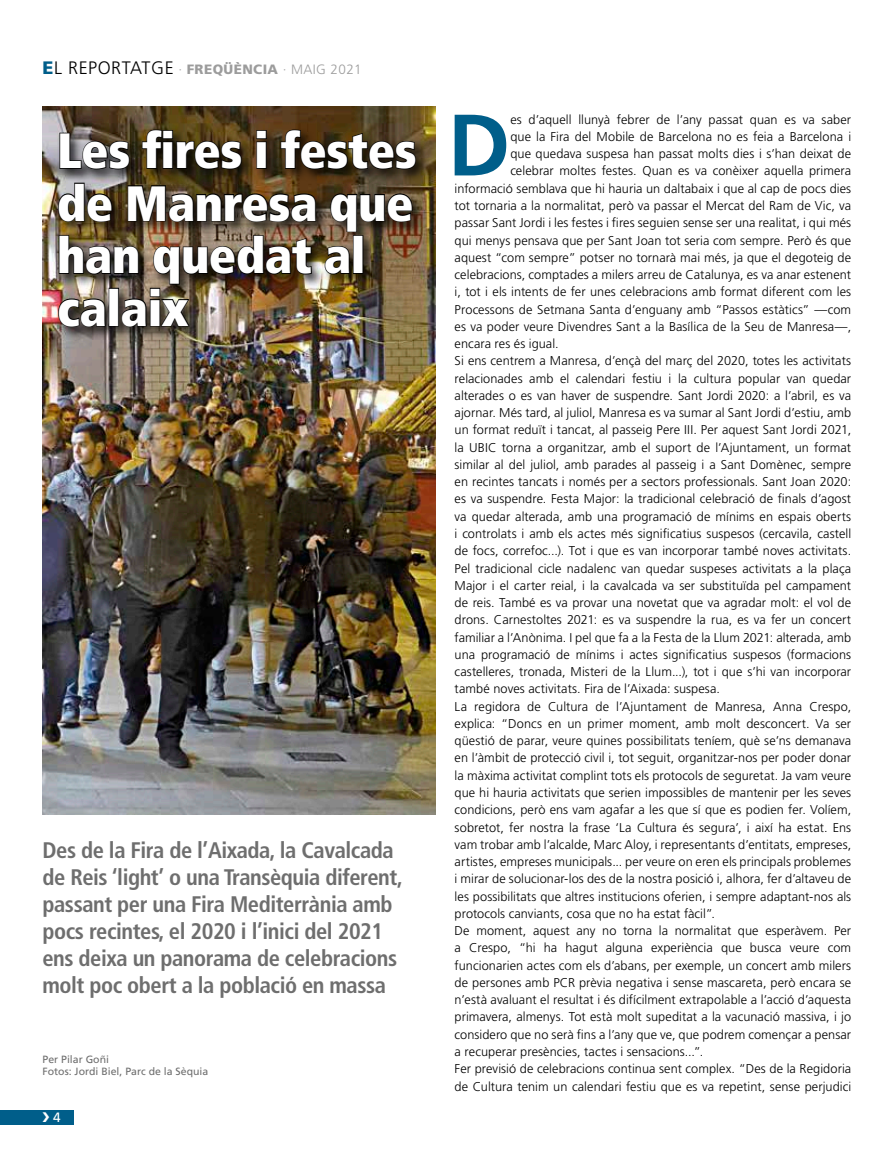
<style>
.page{position:relative;width:893px;height:1149px;background:#fff}
.page>*{position:absolute;margin:0;border:0;box-sizing:border-box;transform-origin:0 0}
.t1{font:700 86.85px "Frutiger";color:#005e8a}
.t2{font:900 condensed 49.5px/52.5px "Frutiger LT";letter-spacing:-.01em;color:#fff}
.t3{font:700 condensed 22.5px/27px "Frutiger LT";letter-spacing:-.02em;color:#6e6e6e}
.t4{font:300 18px "Frutiger CE";letter-spacing:.03em;color:#000}
.t5{font:13.5px "Frutiger CE";color:#fff}
.t6{font:300 12.75px "Frutiger";letter-spacing:.005em;color:#000}
.t7{font:10.5px/12.6px "Frutiger CE";color:#6e6e6e}
.s1{font-weight:900;color:#005e8a}
.s2{font-size:13.5px;color:#9c9c9c}
.s3{font-weight:900;font-size:13.5px;color:#9c9c9c}
</style>
<div class="page">
<div style="left:0;top:1109px;width:74px;height:15px;background:#005e8a"></div>
<img style="left:43px;top:106px;width:393px;height:708px">
<div style="left:56px;top:128px;width:374px;height:212px;background:#000;opacity:.75"></div>
<svg style="left:59px;top:132px;width:71px;height:38px;background:#4f4b48"></svg>
<svg style="left:141px;top:129px;width:102px;height:41px;background:#2e230c"></svg>
<svg style="left:256px;top:129px;width:12px;height:40px"></svg>
<svg style="left:280px;top:129px;width:137px;height:41px;background:#312411"></svg>
<svg style="left:57px;top:182px;width:56px;height:40px;background:#564f41"></svg>
<svg style="left:127px;top:184px;width:190px;height:39px;background:#382c1b"></svg>
<svg style="left:330px;top:193px;width:83px;height:40px;background:#382b1f"></svg>
<svg style="left:324px;top:245px;width:27px;height:30px"></svg>
<div style="left:353px;top:235px;width:10px;height:39px;border:2px solid #000"></div>
<img style="left:57px;top:234px;width:256px;height:94px">
<h3 class="t4" style="left:43px;top:57px;width:321px"><span class="s1">E</span>L REPORTATGE <span class="s2">·</span> <span class="s3">FREQÜÈNCIA</span> <span class="s2">· MAIG 2021</span></h3>
<h2 class="t2" style="left:57px;top:124px;width:361px">Les fires i festes de Manresa que han quedat al calaix</h2>
<h3 class="t3" style="left:43px;top:836px;width:362px">Des de la Fira de l’Aixada, la Cavalcada de Reis ‘light’ o una Transèquia diferent, passant per una Fira Mediterrània amb pocs recintes, el 2020 i l’inici del 2021 ens deixa un panorama de celebracions molt poc obert a la població en massa</h3>
<p class="t7" style="left:43px;top:1052px;width:167px">Per Pilar Goñi<br>Fotos: Jordi Biel, Parc de la Sèquia</p>
<p class="t5" style="left:53px;top:1109px;width:9px">4</p>
<h1 class="t1" style="left:448px;top:94px;width:64px">D</h1>
<p class="t6" style="left:510px;top:112px;width:342px">es d’aquell llunyà febrer de l’any passat quan es va saber</p>
<p class="t6" style="left:510px;top:129px;width:342px">que la Fira del Mobile de Barcelona no es feia a Barcelona i</p>
<p class="t6" style="left:510px;top:146px;width:342px">que quedava suspesa han passat molts dies i s’han deixat de</p>
<p class="t6" style="left:510px;top:164px;width:342px">celebrar moltes festes. Quan es va conèixer aquella primera</p>
<p class="t6" style="left:455px;top:181px;width:398px">informació semblava que hi hauria un daltabaix i que al cap de pocs dies</p>
<p class="t6" style="left:455px;top:198px;width:398px">tot tornaria a la normalitat, però va passar el Mercat del Ram de Vic, va</p>
<p class="t6" style="left:455px;top:215px;width:398px">passar Sant Jordi i les festes i fires seguien sense ser una realitat, i qui més</p>
<p class="t6" style="left:455px;top:233px;width:398px">qui menys pensava que per Sant Joan tot seria com sempre. Però és que</p>
<p class="t6" style="left:455px;top:250px;width:398px">aquest “com sempre” potser no tornarà mai més, ja que el degoteig de</p>
<p class="t6" style="left:455px;top:267px;width:398px">celebracions, comptades a milers arreu de Catalunya, es va anar estenent</p>
<p class="t6" style="left:455px;top:284px;width:398px">i, tot i els intents de fer unes celebracions amb format diferent com les</p>
<p class="t6" style="left:455px;top:302px;width:398px">Processons de Setmana Santa d’enguany amb “Passos estàtics” —com</p>
<p class="t6" style="left:455px;top:319px;width:398px">es va poder veure Divendres Sant a la Basílica de la Seu de Manresa—,</p>
<p class="t6" style="left:455px;top:336px;width:106px">encara res és igual.</p>
<p class="t6" style="left:455px;top:353px;width:398px">Si ens centrem a Manresa, d’ençà del març del 2020, totes les activitats</p>
<p class="t6" style="left:455px;top:371px;width:398px">relacionades amb el calendari festiu i la cultura popular van quedar</p>
<p class="t6" style="left:455px;top:388px;width:398px">alterades o es van haver de suspendre. Sant Jordi 2020: a l’abril, es va</p>
<p class="t6" style="left:455px;top:405px;width:398px">ajornar. Més tard, al juliol, Manresa es va sumar al Sant Jordi d’estiu, amb</p>
<p class="t6" style="left:455px;top:422px;width:398px">un format reduït i tancat, al passeig Pere III. Per aquest Sant Jordi 2021,</p>
<p class="t6" style="left:455px;top:440px;width:398px">la UBIC torna a organitzar, amb el suport de l’Ajuntament, un format</p>
<p class="t6" style="left:455px;top:457px;width:398px">similar al del juliol, amb parades al passeig i a Sant Domènec, sempre</p>
<p class="t6" style="left:455px;top:474px;width:398px">en recintes tancats i només per a sectors professionals. Sant Joan 2020:</p>
<p class="t6" style="left:455px;top:491px;width:398px">es va suspendre. Festa Major: la tradicional celebració de finals d’agost</p>
<p class="t6" style="left:455px;top:509px;width:398px">va quedar alterada, amb una programació de mínims en espais oberts</p>
<p class="t6" style="left:455px;top:526px;width:398px">i controlats i amb els actes més significatius suspesos (cercavila, castell</p>
<p class="t6" style="left:455px;top:543px;width:398px">de focs, correfoc...). Tot i que es van incorporar també noves activitats.</p>
<p class="t6" style="left:455px;top:560px;width:398px">Pel tradicional cicle nadalenc van quedar suspeses activitats a la plaça</p>
<p class="t6" style="left:455px;top:578px;width:398px">Major i el carter reial, i la cavalcada va ser substituïda pel campament</p>
<p class="t6" style="left:455px;top:595px;width:398px">de reis. També es va provar una novetat que va agradar molt: el vol de</p>
<p class="t6" style="left:455px;top:612px;width:398px">drons. Carnestoltes 2021: es va suspendre la rua, es va fer un concert</p>
<p class="t6" style="left:455px;top:629px;width:398px">familiar a l’Anònima. I pel que fa a la Festa de la Llum 2021: alterada, amb</p>
<p class="t6" style="left:455px;top:647px;width:398px">una programació de mínims i actes significatius suspesos (formacions</p>
<p class="t6" style="left:455px;top:664px;width:398px">castelleres, tronada, Misteri de la Llum...), tot i que s’hi van incorporar</p>
<p class="t6" style="left:455px;top:681px;width:267px">també noves activitats. Fira de l’Aixada: suspesa.</p>
<p class="t6" style="left:455px;top:698px;width:398px">La regidora de Cultura de l’Ajuntament de Manresa, Anna Crespo,</p>
<p class="t6" style="left:455px;top:716px;width:398px">explica: “Doncs en un primer moment, amb molt desconcert. Va ser</p>
<p class="t6" style="left:455px;top:733px;width:398px">qüestió de parar, veure quines possibilitats teníem, què se’ns demanava</p>
<p class="t6" style="left:455px;top:750px;width:398px">en l’àmbit de protecció civil i, tot seguit, organitzar-nos per poder donar</p>
<p class="t6" style="left:455px;top:767px;width:398px">la màxima activitat complint tots els protocols de seguretat. Ja vam veure</p>
<p class="t6" style="left:455px;top:785px;width:398px">que hi hauria activitats que serien impossibles de mantenir per les seves</p>
<p class="t6" style="left:455px;top:802px;width:398px">condicions, però ens vam agafar a les que sí que es podien fer. Volíem,</p>
<p class="t6" style="left:455px;top:819px;width:398px">sobretot, fer nostra la frase ‘La Cultura és segura’, i així ha estat. Ens</p>
<p class="t6" style="left:455px;top:836px;width:398px">vam trobar amb l’alcalde, Marc Aloy, i representants d’entitats, empreses,</p>
<p class="t6" style="left:455px;top:854px;width:398px">artistes, empreses municipals... per veure on eren els principals problemes</p>
<p class="t6" style="left:455px;top:871px;width:398px">i mirar de solucionar-los des de la nostra posició i, alhora, fer d’altaveu de</p>
<p class="t6" style="left:455px;top:888px;width:398px">les possibilitats que altres institucions oferien, i sempre adaptant-nos als</p>
<p class="t6" style="left:455px;top:905px;width:262px">protocols canviants, cosa que no ha estat fàcil”.</p>
<p class="t6" style="left:455px;top:923px;width:398px">De moment, aquest any no torna la normalitat que esperàvem. Per</p>
<p class="t6" style="left:455px;top:940px;width:398px">a Crespo, “hi ha hagut alguna experiència que busca veure com</p>
<p class="t6" style="left:455px;top:957px;width:398px">funcionarien actes com els d’abans, per exemple, un concert amb milers</p>
<p class="t6" style="left:455px;top:974px;width:398px">de persones amb PCR prèvia negativa i sense mascareta, però encara se</p>
<p class="t6" style="left:455px;top:992px;width:398px">n’està avaluant el resultat i és difícilment extrapolable a l’acció d’aquesta</p>
<p class="t6" style="left:455px;top:1009px;width:398px">primavera, almenys. Tot està molt supeditat a la vacunació massiva, i jo</p>
<p class="t6" style="left:455px;top:1026px;width:398px">considero que no serà fins a l’any que ve, que podrem començar a pensar</p>
<p class="t6" style="left:455px;top:1043px;width:250px">a recuperar presències, tactes i sensacions...”.</p>
<p class="t6" style="left:455px;top:1061px;width:398px">Fer previsió de celebracions continua sent complex. “Des de la Regidoria</p>
<p class="t6" style="left:455px;top:1078px;width:398px">de Cultura tenim un calendari festiu que es va repetint, sense perjudici</p>
</div>
